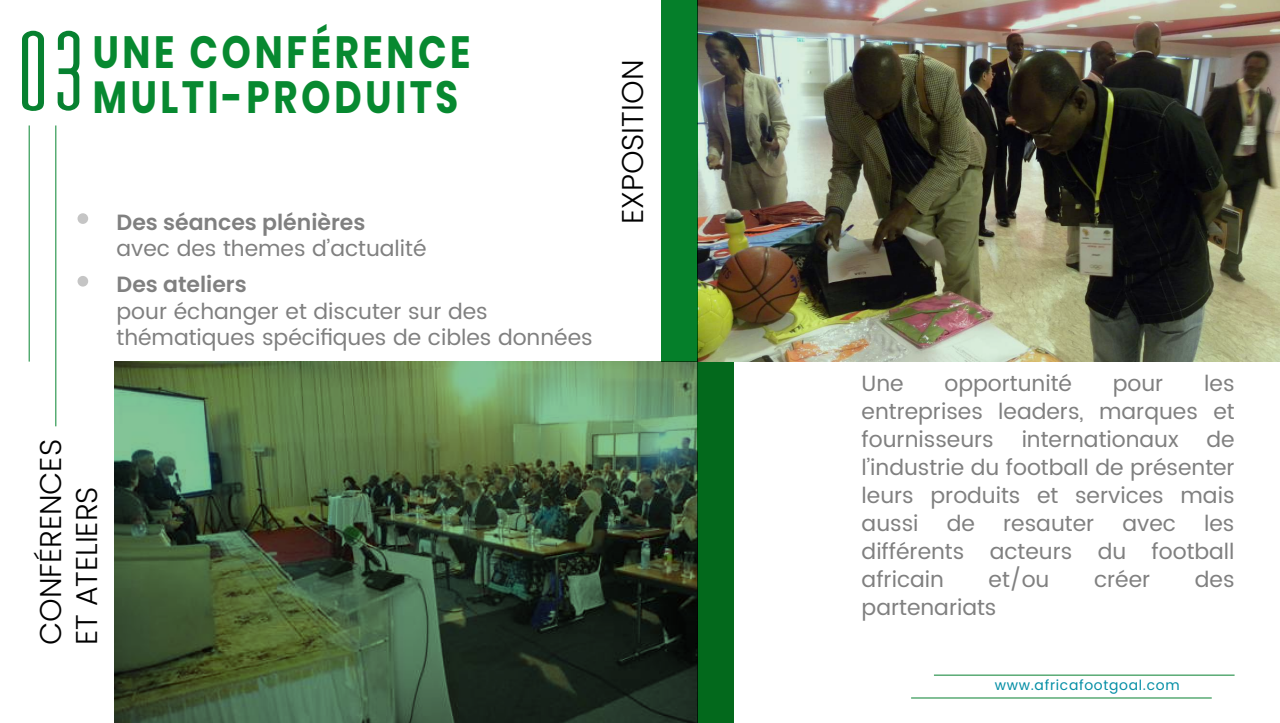
<style>
.page{position:relative;width:1280px;height:723px;background:#fff}
.page>*{position:absolute;margin:0;border:0;box-sizing:border-box;transform-origin:0 0}
.t1{font:100px "Diner Fatt";color:#078130;scale:1.08 1}
.t2{font:700 45px "Poppins";letter-spacing:.1em;color:#078930;scale:.83 1}
.t3{font:300 30px/36px "Poppins";color:#000}
.t4{font:22px/28px "Poppins";color:#808080;text-align:justify}
.t5{font:600 22px "Poppins";color:#808080}
.t6{font:14px "Poppins";letter-spacing:.05em;color:#048ea5}
</style>
<div class="page">
<svg style="left:115px;top:361px;width:583px;height:361px;background:#435c3d"></svg>
<div style="left:698px;top:361px;width:36px;height:361px;background:#03691c"></div>
<img style="left:698px;top:0;width:582px;height:361px">
<div style="left:661px;top:0;width:37px;height:361px;background:#057f2a"></div>
<hr style="left:56px;top:125px;width:1px;height:301px;background:#078530">
<hr style="left:29px;top:125px;width:1px;height:236px;background:#078530">
<div style="left:78px;top:213px;width:10px;height:11px;background:#c5c5c5;border-radius:50%"></div>
<div style="left:78px;top:276px;width:10px;height:10px;background:#c5c5c5;border-radius:50%"></div>
<hr style="left:911px;top:697px;width:301px;height:1px;background:#078030">
<hr style="left:934px;top:674px;width:301px;height:1px;background:#078030">
<h1 class="t1" style="left:20px;top:18px;width:58px">03</h1>
<h2 class="t2" style="left:93px;top:26px;width:457px">UNE CONFÉRENCE</h2>
<h2 class="t2" style="left:93px;top:71px;width:442px">MULTI-PRODUITS</h2>
<p class="t5" style="left:117px;top:209px;width:250px">Des séances plénières</p>
<p class="t4" style="left:117px;top:235px;width:311px">avec des themes d’actualité</p>
<p class="t5" style="left:117px;top:272px;width:132px">Des ateliers</p>
<p class="t4" style="left:117px;top:298px;width:478px;line-height:26.4px">pour échanger et discuter sur des thématiques spécifiques de cibles données</p>
<h3 class="t3" style="left:615px;top:224px;width:165px;rotate:-90deg">EXPOSITION</h3>
<h3 class="t3" style="left:33px;top:645px;width:207px;rotate:-90deg">CONFÉRENCES<br>ET ATELIERS</h3>
<p class="t4" style="left:862px;top:370px;width:44px">Une</p>
<p class="t4" style="left:945px;top:370px;width:129px">opportunité</p>
<p class="t4" style="left:1113px;top:370px;width:52px">pour</p>
<p class="t4" style="left:862px;top:370px;width:374px;text-indent:343px">les entreprises leaders, marques et fournisseurs</p>
<p class="t4" style="left:1022px;top:426px;width:158px">internationaux</p>
<p class="t4" style="left:862px;top:426px;width:375px;text-indent:345px">de l’industrie du football de présenter leurs produits et services mais aussi</p>
<p class="t4" style="left:862px;top:510px;width:374px;text-indent:343px">les différents acteurs du football africain</p>
<p class="t4" style="left:947px;top:510px;width:30px">de</p>
<p class="t4" style="left:1003px;top:510px;width:93px">resauter</p>
<p class="t4" style="left:1122px;top:510px;width:55px">avec</p>
<p class="t4" style="left:989px;top:566px;width:62px">et/ou</p>
<p class="t4" style="left:1094px;top:566px;width:58px">créer</p>
<p class="t4" style="left:1195px;top:566px;width:41px">des</p>
<p class="t4" style="left:862px;top:594px;width:136px">partenariats</p>
<p class="t6" style="left:995px;top:675px;width:187px">www.africafootgoal.com</p>
</div>
